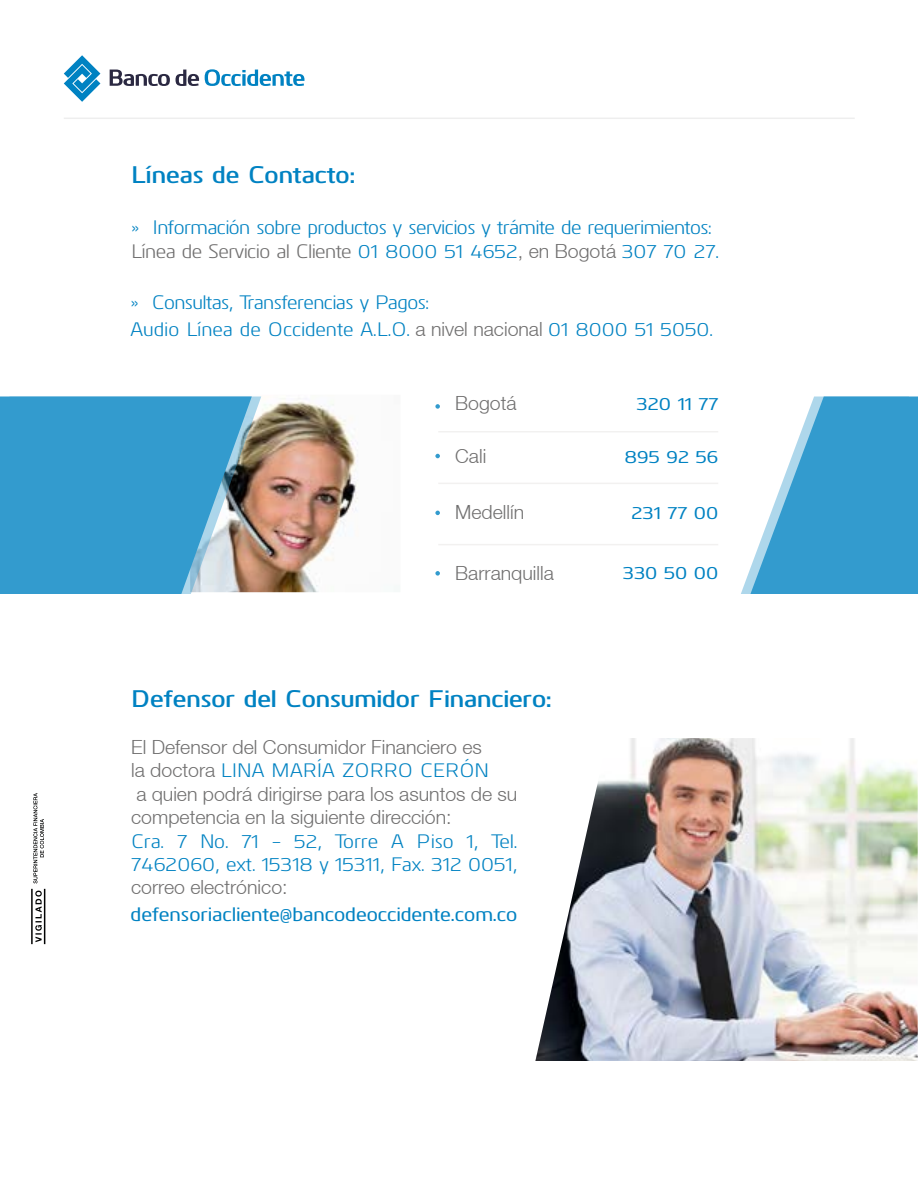
<style>
.page{position:relative;width:918px;height:1188px;background:#fff}
.page>*{position:absolute;margin:0;border:0;box-sizing:border-box;transform-origin:0 0}
.t1{font:600 24px "Kuro";color:#0082c2}
.t2{font:19.5px/23.4px "Kuro";letter-spacing:-.025em;color:#0082c2}
.t3{font:300 19.5px/23.4px "Helvetica Neue";color:#706f6f}
.t4{font:19.5px/23.4px "Kuro";color:#0082c2}
.t5{font:500 19.5px "Kuro";color:#0082c2}
.t6{font:500 18px "Kuro";color:#0082c2}
.s1{font-family:"Helvetica Neue";font-weight:300}
.s2{color:#706f6f}
.s3{font-family:"Helvetica Neue";font-weight:300;color:#706f6f}
</style>
<div class="page">
<hr style="left:64px;top:118px;width:791px;height:1px;background:#706f6f">
<svg style="left:176px;top:70px;width:23px;height:16px"></svg>
<svg style="left:110px;top:70px;width:60px;height:16px"></svg>
<svg style="left:64px;top:55px;width:36px;height:47px"></svg>
<svg style="left:205px;top:69px;width:99px;height:17px"></svg>
<svg style="left:31px;top:793px;width:14px;height:151px"></svg>
<img style="left:535px;top:738px;width:383px;height:323px">
<svg style="left:435px;top:454px;width:5px;height:4px"></svg>
<svg style="left:435px;top:404px;width:5px;height:5px"></svg>
<svg style="left:435px;top:511px;width:5px;height:4px"></svg>
<svg style="left:435px;top:571px;width:5px;height:5px"></svg>
<img style="left:261px;top:398px;width:97px;height:194px">
<div style="left:0;top:396px;width:10px;height:198px;background:#339bce"></div>
<svg style="left:10px;top:396px;width:251px;height:198px;background:#479cc5"></svg>
<svg style="left:741px;top:396px;width:177px;height:198px"></svg>
<hr style="left:438px;top:431px;width:280px;height:1px;background:#bcb6b3">
<hr style="left:438px;top:483px;width:280px;height:1px;background:#bcb6b3">
<hr style="left:438px;top:544px;width:280px;height:1px;background:#bcb6b3">
<p class="t1" style="left:131px;top:156px;width:225px">Líneas de Contacto:</p>
<p class="t2" style="left:131px;top:215px;width:590px"><span class="s1">»</span> Información sobre productos y servicios y trámite de requerimientos:<br><span class="s2">Línea de Servicio al Cliente</span> 01 8000 51 4652<span class="s3">, en Bogotá</span> 307 70 27.</p>
<p class="t2" style="left:131px;top:287px;width:584px;line-height:27px"><span class="s1">»</span> Consultas, Transferencias y Pagos:<br>Audio Línea de Occidente A.L.O. <span class="s3">a nivel nacional</span> 01 8000 51 5050.</p>
<p class="t3" style="left:455px;top:391px;width:63px">Bogotá</p>
<p class="t6" style="left:637px;top:391px;width:83px">320 11 77</p>
<p class="t3" style="left:455px;top:444px;width:33px">Cali</p>
<p class="t6" style="left:625px;top:443px;width:95px">895 92 56</p>
<p class="t3" style="left:455px;top:500px;width:70px">Medellín</p>
<p class="t6" style="left:631px;top:499px;width:88px">231 77 00</p>
<p class="t3" style="left:455px;top:561px;width:100px">Barranquilla</p>
<p class="t6" style="left:623px;top:559px;width:97px">330 50 00</p>
<p class="t1" style="left:131px;top:681px;width:422px">Defensor del Consumidor Financiero:</p>
<p class="t3" style="left:131px;top:735px;width:352px">El Defensor del Consumidor Financiero es</p>
<p class="t4" style="left:131px;top:758px;width:360px"><span class="s3">la doctora</span> LINA MARÍA ZORRO CERÓN</p>
<p class="t3" style="left:131px;top:782px;width:388px">a quien podrá dirigirse para los asuntos de su competencia en la siguiente dirección:</p>
<p class="t4" style="left:131px;top:828px;width:388px">Cra. 7 No. 71 - 52, Torre A Piso 1, Tel.<br>7462060, ext. 15318 y 15311, Fax. 312 0051,</p>
<p class="t3" style="left:131px;top:875px;width:158px">correo electrónico:</p>
<p class="t5" style="left:131px;top:899px;width:388px">defensoriacliente@bancodeoccidente.com.co</p>
</div>
